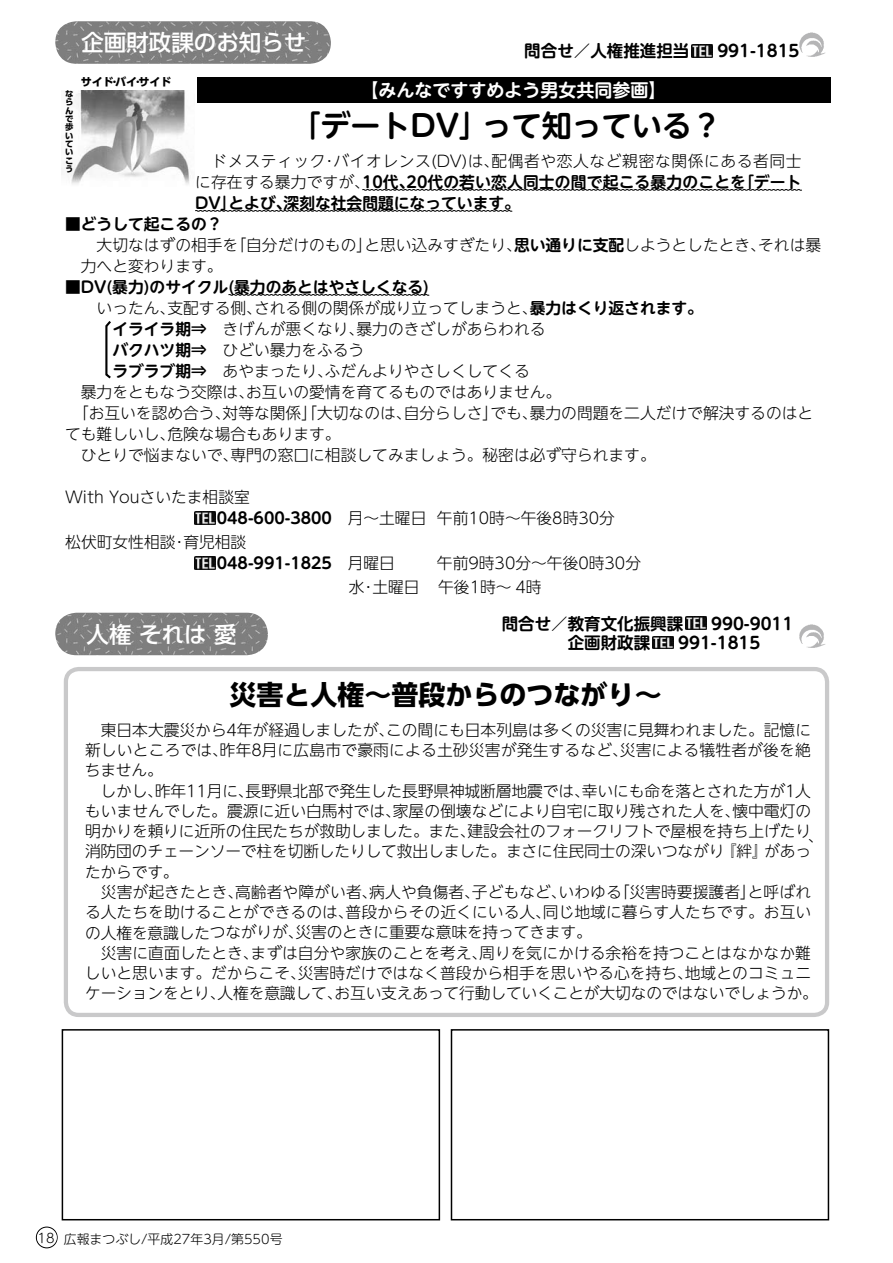
<style>
.page{position:relative;width:893px;height:1263px;background:#fff}
.page>*{position:absolute;margin:0;border:0;box-sizing:border-box;transform-origin:0 0}
.t1{font:700 30px "UD Shin M Go Pro De";color:#000}
.t2{font:700 27px "UD Shin Go Pro";color:#000}
.t3{font:500 22.5px "UD Shin Go Pro";color:#fff}
.t4{font:700 18px "UD Shin M Go Pro De";color:#fff}
.t5{font:700 16.5px "UD Shin M Go Pro De";color:#000}
.t6{font:300 15.75px/20.2px "UD Shin Go NT Pro";color:#000}
.t7{font:700 15.75px/21px "UD Shin M Go Pro De";color:#000}
.t8{font:300 15.75px "UD Shin Go NT Pro";letter-spacing:.04em;color:#000}
.t9{font:300 15.75px "UD Shin M Go Pro";color:#000}
.t10{font:300 12.9px "UD Shin M Go Pro";color:#000}
.t11{font:700 11.1px "UD Shin Go Pro";color:#000}
.t12{font:700 8.25px/8.2px "UD Shin Go Pro";color:#000;text-align:justify}
.s1{font-family:"UD Shin M Go Pro"}
.s2{font-family:"UD Shin Go NT Pro";font-weight:300}
.s3{font-family:"UD Shin M Go Pro De";font-weight:700}
.s4{font-family:"UD Shin Go NT Pro"}
</style>
<div class="page">
<svg style="left:362px;top:189px;width:440px;height:2px"></svg>
<svg style="left:195px;top:210px;width:318px;height:2px"></svg>
<svg style="left:228px;top:294px;width:202px;height:2px"></svg>
<img style="left:195px;top:512px;width:21px;height:12px">
<img style="left:195px;top:557px;width:21px;height:12px">
<img style="left:799px;top:624px;width:27px;height:24px">
<img style="left:685px;top:617px;width:21px;height:12px">
<img style="left:652px;top:636px;width:21px;height:13px">
<img style="left:55px;top:613px;width:213px;height:42px">
<div style="left:64px;top:667px;width:765px;height:350px;border:4px solid #c9c9ca;border-radius:13px"></div>
<img style="left:55px;top:21px;width:276px;height:43px">
<img style="left:65px;top:90px;width:125px;height:95px">
<div style="left:197px;top:78px;width:634px;height:25px;background:#000"></div>
<img style="left:799px;top:32px;width:26px;height:25px">
<img style="left:691px;top:45px;width:21px;height:12px">
<svg style="left:105px;top:321px;width:6px;height:58px"></svg>
<div style="left:36px;top:1227px;width:21px;height:21px;border:1px solid #000;border-radius:50%"></div>
<div style="left:62px;top:1029px;width:378px;height:191px;border:2px solid #000"></div>
<div style="left:451px;top:1029px;width:378px;height:191px;border:2px solid #000"></div>
<div style="left:37px;top:1228px;width:20px;height:18px;background:#fff;border-radius:50%"></div>
<h3 class="t3" style="left:81px;top:24px;width:226px">企画財政課のお知らせ</h3>
<p class="t5" style="left:524px;top:38px;width:166px">問合せ／人権推進担当</p>
<p class="t5" style="left:717px;top:38px;width:84px">991-1815</p>
<p class="t11" style="left:81px;top:73px;width:92px">サイド･バイ･サイド</p>
<p class="t4" style="left:361px;top:76px;width:308px">【みんなですすめよう男女共同参画】</p>
<p class="t12" style="left:65px;top:90px;width:10px">ならんで歩いていこう</p>
<h1 class="t1" style="left:306px;top:101px;width:418px">｢デートDV｣って知っている？</h1>
<p class="t8" style="left:212px;top:148px;width:592px">ドメスティック･バイオレンス<span class="s1">(DV)</span>は､配偶者や恋人など親密な関係にある者同士</p>
<p class="t7" style="left:195px;top:170px;width:608px"><span class="s2">に存在する暴力ですが､</span>10代､20代の若い恋人同士の間で起こる暴力のことを｢デート<br>DV｣とよび､深刻な社会問題になっています。</p>
<p class="t7" style="left:65px;top:212px;width:159px">■どうして起こるの？</p>
<p class="t6" style="left:81px;top:234px;width:742px;line-height:21px;text-indent:16px">大切なはずの相手を｢自分だけのもの｣と思い込みすぎたり､<span class="s3">思い通りに支配</span>しようとしたとき､それは暴力へと変わります。</p>
<p class="t7" style="left:65px;top:275px;width:365px">■DV(暴力)のサイクル(暴力のあとはやさしくなる)</p>
<p class="t6" style="left:97px;top:297px;width:608px">いったん､支配する側､される側の関係が成り立ってしまうと､<span class="s3">暴力はくり返されます。</span></p>
<p class="t6" style="left:112px;top:318px;width:435px"><span class="s3">イライラ期⇒</span> きげんが悪くなり､暴力のきざしがあらわれる</p>
<p class="t6" style="left:112px;top:339px;width:253px"><span class="s3">バクハツ期⇒</span> ひどい暴力をふるう</p>
<p class="t6" style="left:112px;top:360px;width:419px"><span class="s3">ラブラブ期⇒</span> あやまったり､ふだんよりやさしくしてくる</p>
<p class="t6" style="left:81px;top:381px;width:482px">暴力をともなう交際は､お互いの愛情を育てるものではありません。</p>
<p class="t6" style="left:81px;top:402px;width:734px">｢お互いを認め合う､対等な関係｣｢大切なのは､自分らしさ｣でも､暴力の問題を二人だけで解決するのはと</p>
<p class="t6" style="left:65px;top:423px;width:277px">ても難しいし､危険な場合もあります。</p>
<p class="t6" style="left:81px;top:444px;width:576px">ひとりで悩まないで､専門の窓口に相談してみましょう。秘密は必ず守られます。</p>
<p class="t9" style="left:65px;top:484px;width:186px">With You<span class="s4">さいたま相談室</span></p>
<p class="t6" style="left:65px;top:506px;width:551px;line-height:23.4px;text-indent:152px"><span class="s3">048-600-3800</span> 月～土曜日 午前<span class="s1">10</span>時～午後<span class="s1">8</span>時<span class="s1">30</span>分松伏町女性相談･育児相談</p>
<p class="t7" style="left:217px;top:552px;width:180px">048-991-1825 <span class="s2">月曜日</span></p>
<p class="t6" style="left:349px;top:551px;width:294px;line-height:23.4px;text-indent:88px">午前<span class="s1">9</span>時<span class="s1">30</span>分～午後<span class="s1">0</span>時<span class="s1">30</span>分水･土曜日 午後<span class="s1">1</span>時～ <span class="s1">4</span>時</p>
<p class="t5" style="left:502px;top:610px;width:183px">問合せ／教育文化振興課</p>
<p class="t5" style="left:711px;top:610px;width:84px">990-9011</p>
<h3 class="t3" style="left:87px;top:616px;width:151px">人権 それは 愛</h3>
<p class="t5" style="left:502px;top:629px;width:150px">　　　　企画財政課</p>
<p class="t5" style="left:678px;top:629px;width:84px">991-1815</p>
<h2 class="t2" style="left:230px;top:673px;width:433px">災害と人権～普段からのつながり～</h2>
<p class="t6" style="left:85px;top:719px;width:728px;text-align:justify;text-indent:16px">東日本大震災から<span class="s1">4</span>年が経過しましたが､この間にも日本列島は多くの災害に見舞われました。記憶に新しいところでは､昨年<span class="s1">8</span>月に広島市で豪雨による土砂災害が発生するなど､災害による犠牲者が後を絶ちません。</p>
<p class="t6" style="left:85px;top:780px;width:728px;text-align:justify;text-indent:15px">しかし､昨年<span class="s1">11</span>月に､長野県北部で発生した長野県神城断層地震では､幸いにも命を落とされた方が<span class="s1">1</span>人もいませんでした。震源に近い白馬村では､家屋の倒壊などにより自宅に取り残された人を､懐中電灯の明かりを頼りに近所の住民たちが救助しました。また､建設会社のフォークリフトで屋根を持ち上げたり消防団のチェーンソーで柱を切断したりして救出しました。まさに住民同士の深いつながり『絆』があったからです。</p>
<p class="t6" style="left:85px;top:881px;width:728px;text-align:justify;text-indent:16px">災害が起きたとき､高齢者や障がい者､病人や負傷者､子どもなど､いわゆる｢災害時要援護者｣と呼ばれる人たちを助けることができるのは､普段からその近くにいる人､同じ地域に暮らす人たちです。お互いの人権を意識したつながりが､災害のときに重要な意味を持ってきます。</p>
<p class="t6" style="left:85px;top:942px;width:735px;text-align:center">災害に直面したとき､まずは自分や家族のことを考え､周りを気にかける余裕を持つことはなかなか難<br>しいと思います。だからこそ､災害時だけではなく普段から相手を思いやる心を持ち､地域とのコミュニケーションをとり､人権を意識して､お互い支えあって行動していくことが大切なのではないでしょうか。</p>
<p class="t6" style="left:808px;top:826px;width:9px">､</p>
<p class="t10" style="left:38px;top:1229px;width:246px">18 広報まつぶし/平成27年3月/第550号</p>
</div>
